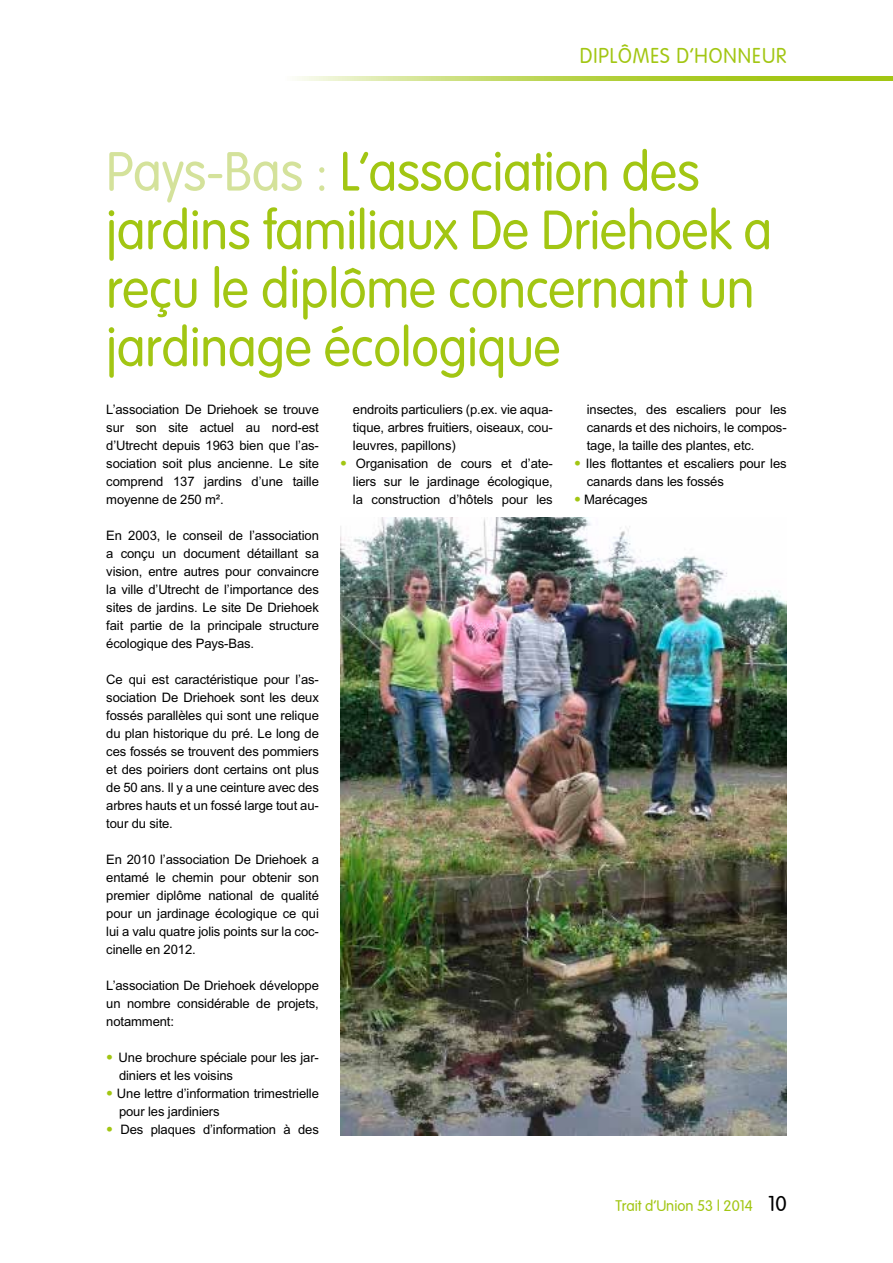
<style>
.page{position:relative;width:893px;height:1263px;background:#fff}
.page>*{position:absolute;margin:0;border:0;box-sizing:border-box;transform-origin:0 0}
.t1{font:54px/58.5px "Vogue Plain";color:#a2c613;scale:.95 1}
.t2{font:21px "Vogue Plain";letter-spacing:.05em;color:#a2c613;scale:.95 1}
.t3{font:15px "Vogue Plain";color:#a2c613}
.t4{font:13.05px/18px "Arial";letter-spacing:-.01em;color:#000;text-align:justify}
.s1{color:#d4e29b}
.s2{font-size:19.5px;color:#a2c613}
.s3{font-size:21px;color:#000}
</style>
<div class="page">
<svg style="left:295px;top:77px;width:598px;height:4px;background:#bcd657"></svg>
<img style="left:340px;top:517px;width:447px;height:618px">
<h2 class="t2" style="left:580px;top:44px;width:219px">DIPLÔMES D’HONNEUR</h2>
<h1 class="t1" style="left:106px;top:142px;width:702px"><span class="s1">Pays-Bas :</span> L’association des jardins familiaux De Driehoek a reçu le diplôme concernant un jardinage écologique</h1>
<p class="t4" style="left:106px;top:401px;width:214px">L’association De Driehoek se trouve sur son site actuel au nord-est d’Utrecht depuis 1963 bien que l’as&shy;sociation soit plus ancienne. Le site comprend 137 jardins d’une taille moyenne de 250 m².</p>
<p class="t4" style="left:106px;top:527px;width:214px">En 2003, le conseil de l’association a conçu un document détaillant sa vision, entre autres pour convaincre la ville d’Utrecht de l’importance des sites de jardins. Le site De Driehoek fait partie de la principale structure écologique des Pays-Bas.</p>
<p class="t4" style="left:106px;top:671px;width:214px">Ce qui est caractéristique pour l’as&shy;sociation De Driehoek sont les deux fossés parallèles qui sont une relique du plan historique du pré. Le long de ces fossés se trouvent des pommiers et des poiriers dont certains ont plus de 50 ans. Il y a une ceinture avec des arbres hauts et un fossé large tout au&shy;tour du site.</p>
<p class="t4" style="left:106px;top:851px;width:214px">En 2010 l’association De Driehoek a entamé le chemin pour obtenir son premier diplôme national de qualité pour un jardinage écologique ce qui lui a valu quatre jolis points sur la coc&shy;cinelle en 2012.</p>
<p class="t4" style="left:106px;top:977px;width:214px">L’association De Driehoek développe un nombre considérable de projets, notamment:</p>
<p class="t4" style="left:119px;top:1049px;width:201px;text-indent:-13px"><span class="s2">•</span> Une brochure spéciale pour les jar&shy;diniers et les voisins</p>
<p class="t4" style="left:119px;top:1085px;width:201px;text-indent:-13px"><span class="s2">•</span> Une lettre d’information trimestrielle pour les jardiniers</p>
<p class="t4" style="left:106px;top:1121px;width:214px"><span class="s2">•</span> Des plaques d’information à des</p>
<p class="t4" style="left:353px;top:401px;width:201px">endroits particuliers (p.ex. vie aqua&shy;tique, arbres fruitiers, oiseaux, cou&shy;leuvres, papillons)</p>
<p class="t4" style="left:353px;top:455px;width:201px;text-indent:-13px"><span class="s2">•</span> Organisation de cours et d’ate&shy;liers sur le jardinage écologique, la construction d’hôtels pour les</p>
<p class="t4" style="left:587px;top:401px;width:201px">insectes, des escaliers pour les canards et des nichoirs, le compos&shy;tage, la taille des plantes, etc.</p>
<p class="t4" style="left:587px;top:455px;width:201px;text-indent:-13px"><span class="s2">•</span> Iles flottantes et escaliers pour les canards dans les fossés</p>
<p class="t4" style="left:574px;top:491px;width:75px"><span class="s2">•</span> Marécages</p>
<p class="t3" style="left:615px;top:1197px;width:173px">Trait d’Union 53 | 2014 <span class="s3">10</span></p>
</div>
